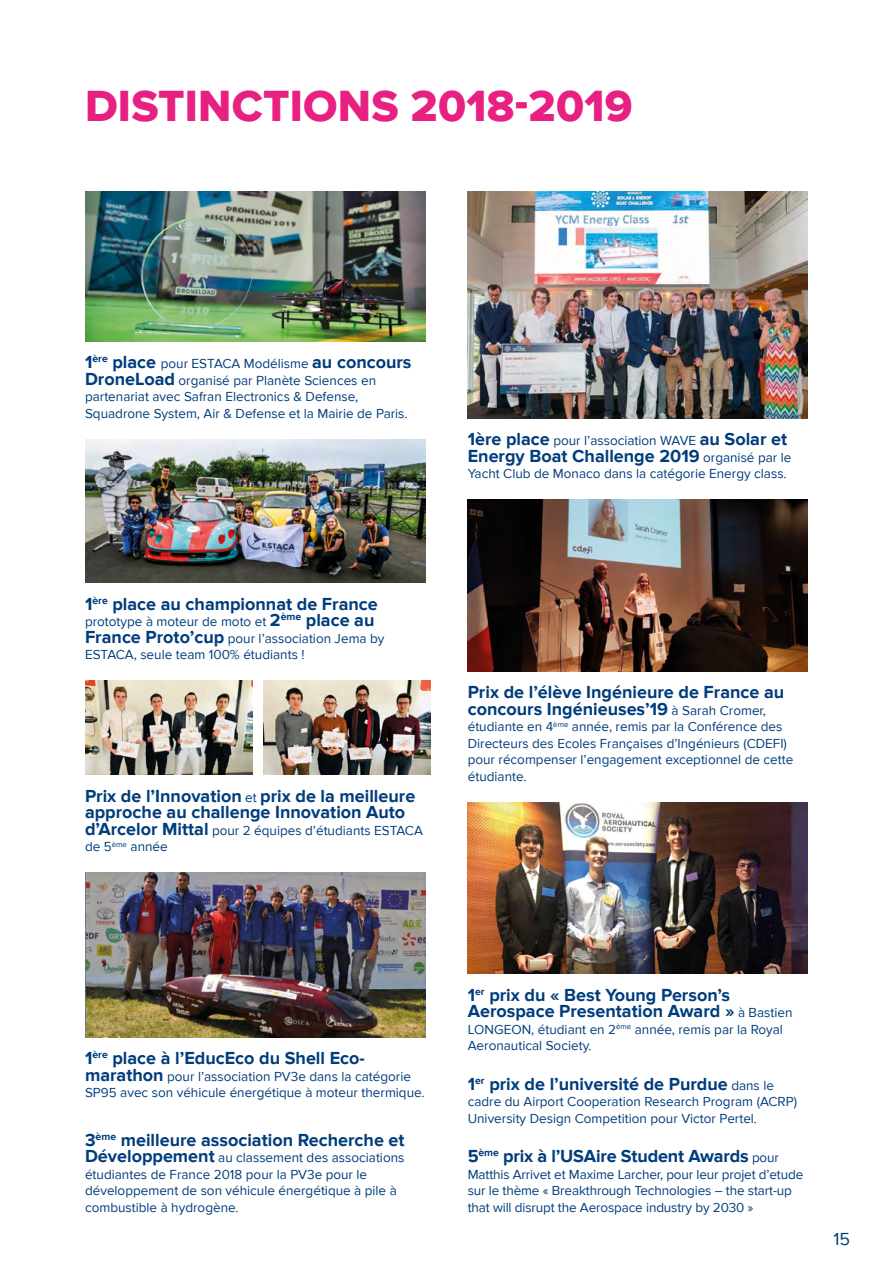
<style>
.page{position:relative;width:893px;height:1263px;background:#fff}
.page>*{position:absolute;margin:0;border:0;box-sizing:border-box;transform-origin:0 0}
.t1{font:45px "Proxima Nova Extrabld";letter-spacing:.005em;color:#e72082}
.t2{font:700 18px/16.5px "Proxima Nova";color:#003d7c}
.t3{font:18px "Proxima Nova";color:#003d7c}
.t4{font:13.5px/16.5px "Proxima Nova";color:#003d7c}
.s1{font-weight:700;font-size:18px}
.s2{font-weight:400;font-size:13.5px}
</style>
<div class="page">
<img style="left:85px;top:439px;width:340px;height:143px">
<img style="left:85px;top:680px;width:167px;height:95px">
<img style="left:264px;top:680px;width:167px;height:95px">
<img style="left:468px;top:802px;width:340px;height:172px">
<img style="left:468px;top:499px;width:340px;height:172px">
<img style="left:468px;top:191px;width:340px;height:227px">
<img style="left:85px;top:191px;width:340px;height:150px">
<img style="left:85px;top:872px;width:340px;height:165px">
<h1 class="t1" style="left:85px;top:80px;width:549px">DISTINCTIONS 2018-2019</h1>
<p class="t4" style="left:85px;top:356px;width:328px"><span class="s1">1</span><sup>ère</sup> <span class="s1">place</span> pour ESTACA Modélisme <span class="s1">au concours DroneLoad</span> organisé par Planète Sciences en partenariat avec Safran Electronics &amp; Defense, Squadrone System, Air &amp; Defense et la Mairie de Paris.</p>
<p class="t4" style="left:468px;top:433px;width:321px"><span class="s1">1ère place</span> pour l’association WAVE <span class="s1">au Solar et</span></p>
<h2 class="t2" style="left:468px;top:448px;width:325px">Energy Boat Challenge 2019 <span class="s2">organisé par le</span></h2>
<p class="t4" style="left:468px;top:466px;width:320px">Yacht Club de Monaco dans la catégorie Energy class.</p>
<h2 class="t2" style="left:85px;top:596px;width:294px">1<sup>ère</sup> place au championnat de France</h2>
<p class="t4" style="left:85px;top:613px;width:301px">prototype à moteur de moto et <span class="s1">2</span><sup>ème</sup> <span class="s1">place au<br>France Proto’cup</span> pour l’association Jema by<br>ESTACA, seule team 100% étudiants !</p>
<h2 class="t2" style="left:85px;top:788px;width:332px">Prix de l’Innovation <span class="s2">et</span> prix de la meilleure approche au challenge Innovation Auto</h2>
<p class="t4" style="left:85px;top:822px;width:339px"><span class="s1">d’Arcelor Mittal</span> pour 2 équipes d’étudiants ESTACA de 5<sup>ème</sup> année</p>
<h2 class="t2" style="left:468px;top:684px;width:318px">Prix de l’élève Ingénieure de France au concours Ingénieuses’19 <span class="s2">à Sarah Cromer,</span></h2>
<p class="t4" style="left:468px;top:719px;width:327px">étudiante en 4<sup>ème</sup> année, remis par la Conférence des Directeurs des Ecoles Françaises d’Ingénieurs (CDEFI) pour récompenser l’engagement exceptionnel de cette étudiante.</p>
<h2 class="t2" style="left:85px;top:1050px;width:281px">1<sup>ère</sup> place à l’EducEco du Shell Eco-</h2>
<p class="t4" style="left:85px;top:1068px;width:341px"><span class="s1">marathon</span> pour l’association PV3e dans la catégorie<br>SP95 avec son véhicule énergétique à moteur thermique.</p>
<h2 class="t2" style="left:468px;top:987px;width:326px">1<sup>er</sup> prix du « Best Young Person’s<br>Aerospace Presentation Award » <span class="s2">à Bastien</span></h2>
<p class="t4" style="left:468px;top:1021px;width:317px">LONGEON, étudiant en 2<sup>ème</sup> année, remis par la Royal<br>Aeronautical Society.</p>
<h2 class="t2" style="left:468px;top:1076px;width:308px">1<sup>er</sup> prix de l’université de Purdue <span class="s2">dans le</span></h2>
<p class="t4" style="left:468px;top:1094px;width:331px">cadre du Airport Cooperation Research Program (ACRP)<br>University Design Competition pour Victor Pertel.</p>
<h2 class="t2" style="left:85px;top:1132px;width:321px">3<sup>ème</sup> meilleure association Recherche et</h2>
<p class="t4" style="left:85px;top:1150px;width:321px"><span class="s1">Développement</span> au classement des associations étudiantes de France 2018 pour la PV3e pour le développement de son véhicule énergétique à pile à combustible à hydrogène.</p>
<h2 class="t2" style="left:468px;top:1148px;width:313px">5<sup>ème</sup> prix à l’USAire Student Awards <span class="s2">pour</span></h2>
<p class="t4" style="left:468px;top:1166px;width:337px">Matthis Arrivet et Maxime Larcher, pour leur projet d’etude sur le thème « Breakthrough Technologies – the start-up that will disrupt the Aerospace industry by 2030 »</p>
<h2 class="t3" style="left:833px;top:1228px;width:18px">15</h2>
</div>
